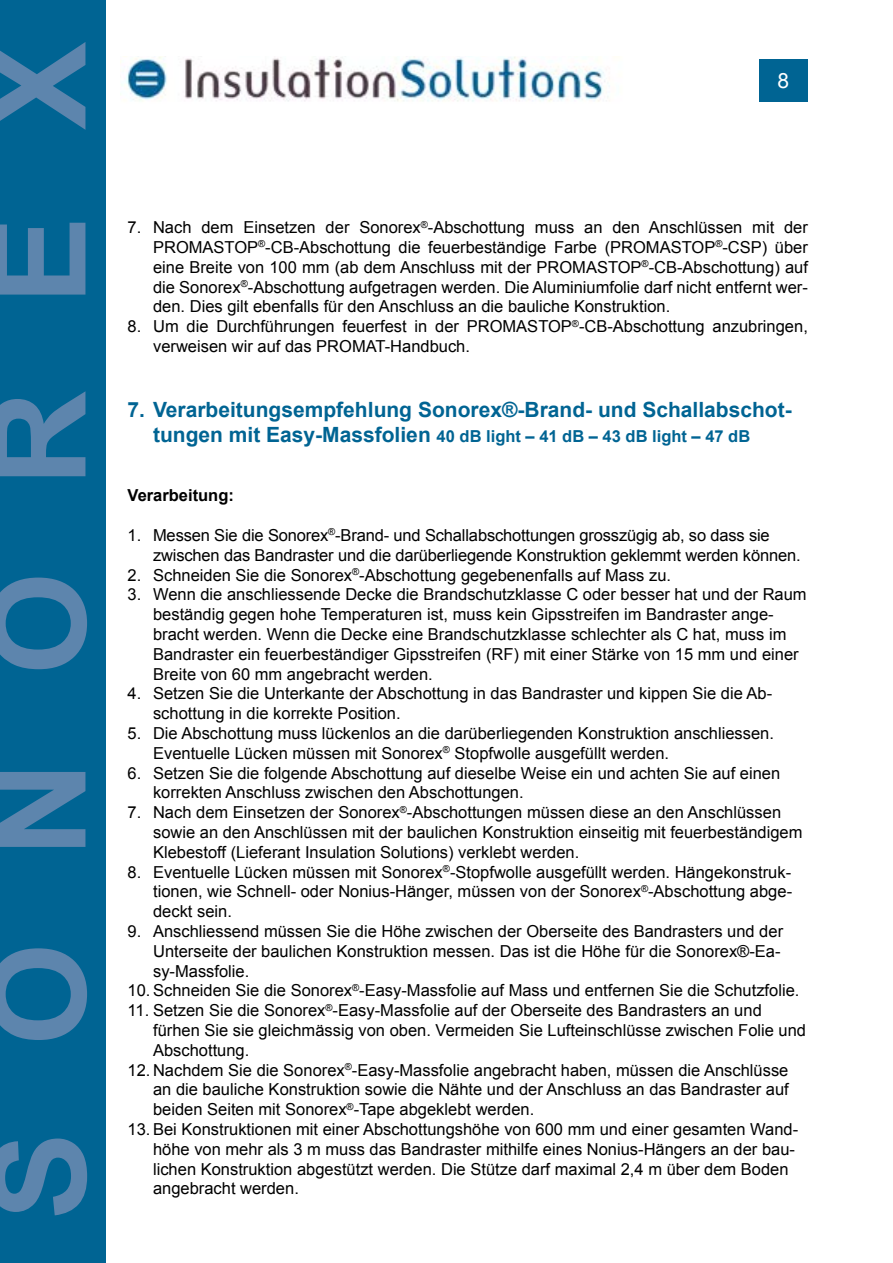
<style>
.page{position:relative;width:893px;height:1263px;background:#fff}
.page>*{position:absolute;margin:0;border:0;box-sizing:border-box;transform-origin:0 0}
.t1{font:700 132px "Arial";letter-spacing:.655em;color:#5d85ad}
.t2{font:700 21px "Arial";color:#006493}
.t3{font:21px "Arial";color:#fff}
.t4{font:16.5px/19.8px "Arial";color:#000}
.t5{font:700 16.5px "Arial";color:#006493}
.t6{font:700 16.5px "Arial";color:#000}
.s1{font-size:21px}
</style>
<div class="page">
<img style="left:120px;top:56px;width:485px;height:46px">
<div style="left:0;top:0;width:106px;height:1263px;background:#006493"></div>
<div style="left:759px;top:60px;width:49px;height:42px;background:#006493"></div>
<h1 class="t1" style="left:-48px;top:1220px;width:1180px;rotate:-90deg">SONOREX</h1>
<p class="t3" style="left:778px;top:67px;width:13px">8</p>
<p class="t4" style="left:153px;top:218px;width:656px;text-align:justify;text-indent:-26px">7. Nach dem Einsetzen der Sonorex<sup>®</sup>-Abschottung muss an den Anschlüssen mit der PROMASTOP<sup>®</sup>-CB-Abschottung die feuerbeständige Farbe (PROMASTOP<sup>®</sup>-CSP) über eine Breite von 100 mm (ab dem Anschluss mit der PROMASTOP<sup>®</sup>-CB-Abschottung) auf die Sonorex<sup>®</sup>-Abschottung aufgetragen werden. Die Aluminiumfolie darf nicht entfernt wer&shy;den. Dies gilt ebenfalls für den Anschluss an die bauliche Konstruktion.</p>
<p class="t4" style="left:153px;top:317px;width:656px;text-indent:-26px">8. Um die Durchführungen feuerfest in der PROMASTOP<sup>®</sup>-CB-Abschottung anzubringen, verweisen wir auf das PROMAT-Handbuch.</p>
<p class="t2" style="left:128px;top:396px;width:666px">7. Verarbeitungsempfehlung Sonorex®-Brand- und Schallabschot-</p>
<p class="t5" style="left:153px;top:425px;width:599px"><span class="s1">tungen mit Easy-Massfolien</span> 40 dB light – 41 dB – 43 dB light – 47 dB</p>
<p class="t6" style="left:128px;top:485px;width:108px">Verarbeitung:</p>
<p class="t4" style="left:153px;top:525px;width:649px;text-indent:-26px">1. Messen Sie die Sonorex<sup>®</sup>-Brand- und Schallabschottungen grosszügig ab, so dass sie zwischen das Bandraster und die darüberliegende Konstruktion geklemmt werden können.</p>
<p class="t4" style="left:128px;top:565px;width:545px">2. Schneiden Sie die Sonorex<sup>®</sup>-Abschottung gegebenenfalls auf Mass zu.</p>
<p class="t4" style="left:153px;top:585px;width:655px;text-indent:-26px">3. Wenn die anschliessende Decke die Brandschutzklasse C oder besser hat und der Raum beständig gegen hohe Temperaturen ist, muss kein Gipsstreifen im Bandraster ange&shy;bracht werden. Wenn die Decke eine Brandschutzklasse schlechter als C hat, muss im Bandraster ein feuerbeständiger Gipsstreifen (RF) mit einer Stärke von 15 mm und einer Breite von 60 mm angebracht werden.</p>
<p class="t4" style="left:153px;top:684px;width:621px;text-indent:-26px">4. Setzen Sie die Unterkante der Abschottung in das Bandraster und kippen Sie die Ab&shy;schottung in die korrekte Position.</p>
<p class="t4" style="left:153px;top:723px;width:622px;text-indent:-26px">5. Die Abschottung muss lückenlos an die darüberliegenden Konstruktion anschliessen.<br>Eventuelle Lücken müssen mit Sonorex<sup>®</sup> Stopfwolle ausgefüllt werden.</p>
<p class="t4" style="left:153px;top:763px;width:629px;text-indent:-26px">6. Setzen Sie die folgende Abschottung auf dieselbe Weise ein und achten Sie auf einen korrekten Anschluss zwischen den Abschottungen.</p>
<p class="t4" style="left:153px;top:803px;width:651px;text-indent:-26px">7. Nach dem Einsetzen der Sonorex<sup>®</sup>-Abschottungen müssen diese an den Anschlüssen sowie an den Anschlüssen mit der baulichen Konstruktion einseitig mit feuerbeständigem<br>Klebestoff (Lieferant Insulation Solutions) verklebt werden.</p>
<p class="t4" style="left:153px;top:862px;width:641px;text-align:justify;text-indent:-26px">8. Eventuelle Lücken müssen mit Sonorex<sup>®</sup>-Stopfwolle ausgefüllt werden. Hängekonstruk&shy;tionen, wie Schnell- oder Nonius-Hänger, müssen von der Sonorex<sup>®</sup>-Abschottung abge&shy;deckt sein.</p>
<p class="t4" style="left:153px;top:921px;width:632px;text-indent:-26px">9. Anschliessend müssen Sie die Höhe zwischen der Oberseite des Bandrasters und der<br>Unterseite der baulichen Konstruktion messen. Das ist die Höhe für die Sonorex®-Ea&shy;sy-Massfolie.</p>
<p class="t4" style="left:128px;top:981px;width:673px">10. Schneiden Sie die Sonorex<sup>®</sup>-Easy-Massfolie auf Mass und entfernen Sie die Schutzfolie.</p>
<p class="t4" style="left:153px;top:1001px;width:654px;text-indent:-26px">11. Setzen Sie die Sonorex<sup>®</sup>-Easy-Massfolie auf der Oberseite des Bandrasters an und fürhen Sie sie gleichmässig von oben. Vermeiden Sie Lufteinschlüsse zwischen Folie und<br>Abschottung.</p>
<p class="t4" style="left:153px;top:1060px;width:637px;text-align:justify;text-indent:-26px">12. Nachdem Sie die Sonorex<sup>®</sup>-Easy-Massfolie angebracht haben, müssen die Anschlüsse an die bauliche Konstruktion sowie die Nähte und der Anschluss an das Bandraster auf beiden Seiten mit Sonorex<sup>®</sup>-Tape abgeklebt werden.</p>
<p class="t4" style="left:153px;top:1119px;width:647px;text-indent:-26px">13. Bei Konstruktionen mit einer Abschottungshöhe von 600 mm und einer gesamten Wand&shy;höhe von mehr als 3 m muss das Bandraster mithilfe eines Nonius-Hängers an der bau&shy;lichen Konstruktion abgestützt werden. Die Stütze darf maximal 2,4 m über dem Boden angebracht werden.</p>
</div>
